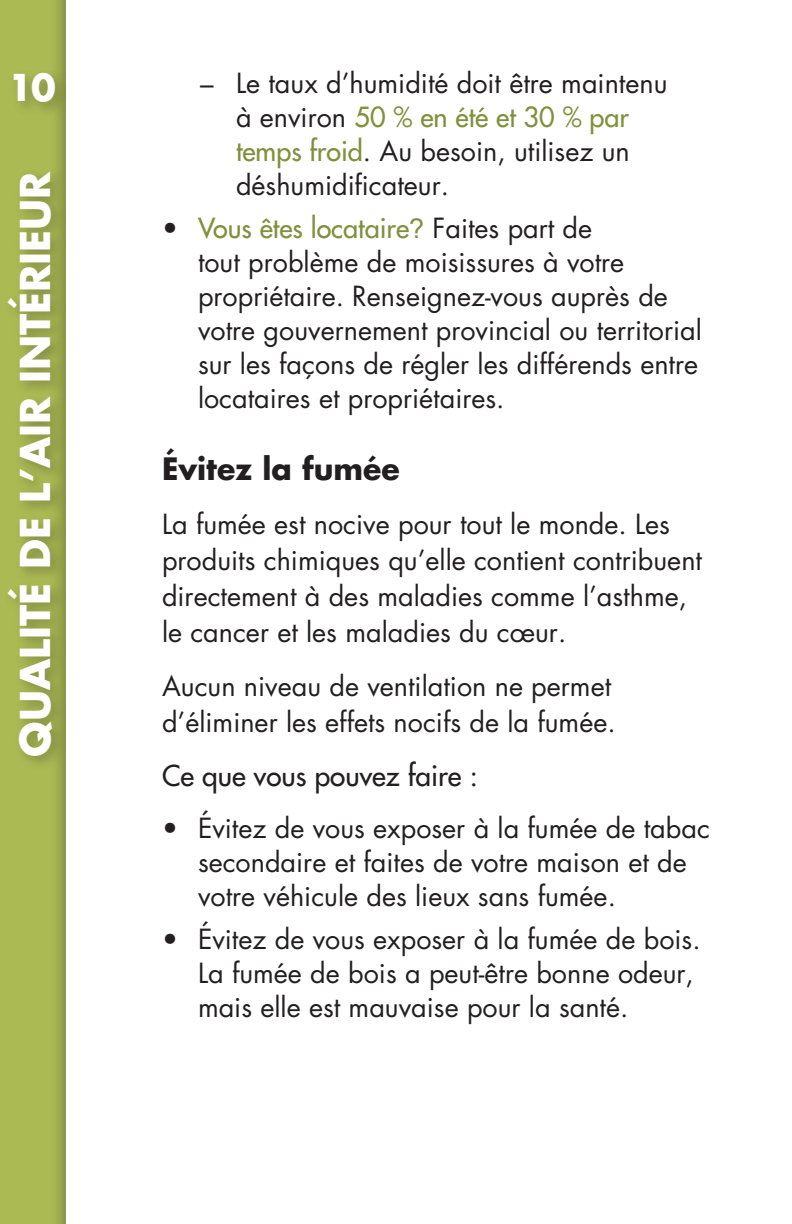
<style>
.page{position:relative;width:792px;height:1224px;background:#fff}
.page>*{position:absolute;margin:0;border:0;box-sizing:border-box;transform-origin:0 0}
.t1{font:700 40px "Futura";color:#fff}
.t2{font:700 36px "Futura";color:#fff}
.Sub-Title{font:700 30px "Futura";color:#231f20}
.Sub-Titles_-_Green{font:28px "Futura";color:#231f20}
.Text{font:27px/34px "Futura";color:#231f20}
.s1{color:#81903d}
.s2{font-family:"Arial";color:#81903d}
</style>
<div class="page">
<div style="left:0;top:0;width:69px;height:1224px;background:#231f20;opacity:.3"></div>
<div style="left:3px;top:166px;width:64px;height:605px;background:#231f20;opacity:.3"></div>
<hr style="left:791px;top:940px;width:1px;height:284px;background:#f2f3f4">
<div style="left:8px;top:68px;width:63px;height:50px;background:#231f20;opacity:.3"></div>
<p class="t2" style="left:8px;top:63px;width:49px">10</p>
<h1 class="t1" style="left:7px;top:757px;width:587px;rotate:-90deg">QUALITÉ DE L’AIR INTÉRIEUR</h1>
<p class="Text" style="left:236px;top:66px;width:433px;text-indent:-36px">– Le taux d’humidité doit être maintenu à environ <span class="s1">50 % en été et 30 % par temps froid</span>. Au besoin, utilisez un déshumidificateur.</p>
<p class="Text" style="left:198px;top:211px;width:505px;text-indent:-36px">• <span class="s1">Vous êtes locataire</span><span class="s2">?</span> Faites part de<br>tout problème de moisissures à votre propriétaire. Renseignez-vous auprès de votre gouvernement provincial ou territorial sur les façons de régler les différends entre locataires et propriétaires.</p>
<p class="Sub-Title" style="left:162px;top:448px;width:239px">Évitez la fumée</p>
<p class="Text" style="left:162px;top:506px;width:542px;line-height:36px">La fumée est nocive pour tout le monde. Les produits chimiques qu’elle contient contribuent directement à des maladies comme l’asthme, le cancer et les maladies du cœur.</p>
<p class="Text" style="left:162px;top:668px;width:455px;line-height:36px">Aucun niveau de ventilation ne permet d’éliminer les effets nocifs de la fumée.</p>
<p class="Sub-Titles_-_Green" style="left:162px;top:758px;width:317px">Ce que vous pouvez faire :</p>
<p class="Text" style="left:198px;top:811px;width:513px;text-indent:-36px">• Évitez de vous exposer à la fumée de tabac secondaire et faites de votre maison et de votre véhicule des lieux sans fumée.</p>
<p class="Text" style="left:198px;top:922px;width:504px;text-indent:-36px">• Évitez de vous exposer à la fumée de bois.<br>La fumée de bois a peut-être bonne odeur, mais elle est mauvaise pour la santé.</p>
</div>
